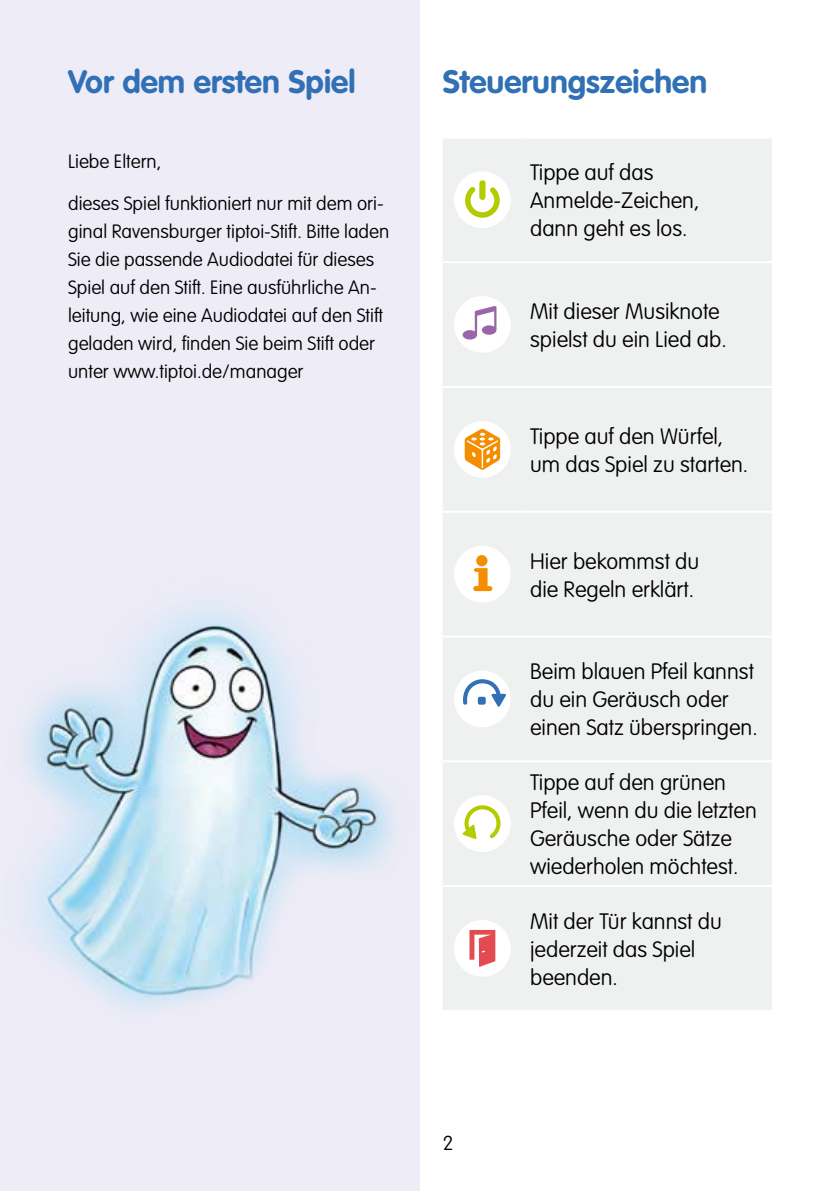
<style>
.page{position:relative;width:840px;height:1191px;background:#fff}
.page>*{position:absolute;margin:0;border:0;box-sizing:border-box;transform-origin:0 0}
.t1{font:700 32px "VAG Rounded Std";color:#3170b5}
.t2{font:100 22px/28px "VAG Rounded Std";color:#000}
.t3{font:100 20px "VAG Rounded Std";color:#000}
.t4{font:100 19px/28px "VAG Rounded Std";color:#000}
</style>
<div class="page">
<div style="left:443px;top:139px;width:328px;height:870px;background:#eff0f0"></div>
<hr style="left:442px;top:261px;width:80px;height:2px;background:#fff">
<hr style="left:522px;top:261px;width:249px;height:2px;background:#fff">
<hr style="left:442px;top:386px;width:80px;height:2px;background:#fff">
<hr style="left:522px;top:386px;width:249px;height:2px;background:#fff">
<hr style="left:442px;top:511px;width:80px;height:2px;background:#fff">
<hr style="left:522px;top:511px;width:249px;height:2px;background:#fff">
<hr style="left:442px;top:635px;width:80px;height:2px;background:#fff">
<hr style="left:522px;top:635px;width:249px;height:2px;background:#fff">
<hr style="left:442px;top:760px;width:80px;height:2px;background:#fff">
<hr style="left:522px;top:760px;width:249px;height:2px;background:#fff">
<hr style="left:442px;top:885px;width:80px;height:2px;background:#fff">
<hr style="left:522px;top:885px;width:249px;height:2px;background:#fff">
<div style="left:454px;top:171px;width:56px;height:57px;background:#fff;border-radius:50%"></div>
<svg style="left:465px;top:187px;width:34px;height:31px"></svg>
<div style="left:479px;top:180px;width:6px;height:20px;background:#b3cc00;border-radius:3px"></div>
<div style="left:454px;top:296px;width:56px;height:57px;background:#fff;border-radius:50%"></div>
<svg style="left:462px;top:306px;width:34px;height:33px"></svg>
<div style="left:454px;top:421px;width:56px;height:57px;background:#fff;border-radius:50%"></div>
<svg style="left:464px;top:429px;width:36px;height:41px"></svg>
<div style="left:454px;top:546px;width:56px;height:56px;background:#fff;border-radius:50%"></div>
<svg style="left:473px;top:555px;width:19px;height:36px"></svg>
<div style="left:454px;top:670px;width:56px;height:57px;background:#fff;border-radius:50%"></div>
<svg style="left:463px;top:679px;width:43px;height:28px"></svg>
<div style="left:454px;top:795px;width:56px;height:57px;background:#fff;border-radius:50%"></div>
<svg style="left:462px;top:805px;width:38px;height:34px"></svg>
<div style="left:454px;top:920px;width:56px;height:56px;background:#fff;border-radius:50%"></div>
<svg style="left:469px;top:930px;width:26px;height:36px"></svg>
<div style="left:0;top:0;width:420px;height:1191px;background:#eeecf6"></div>
<img style="left:24px;top:605px;width:370px;height:405px">
<h1 class="t1" style="left:68px;top:63px;width:289px">Vor dem ersten Spiel</h1>
<p class="t4" style="left:68px;top:148px;width:95px">Liebe Eltern,</p>
<p class="t4" style="left:68px;top:190px;width:322px">dieses Spiel funktioniert nur mit dem ori&shy;ginal Ravensburger tiptoi-Stift. Bitte laden Sie die passende Audiodatei für dieses Spiel auf den Stift. Eine ausführliche An&shy;leitung, wie eine Audiodatei auf den Stift geladen wird, finden Sie beim Stift oder unter www.tiptoi.de/manager</p>
<h1 class="t1" style="left:442px;top:63px;width:266px">Steuerungszeichen</h1>
<p class="t2" style="left:530px;top:159px;width:171px">Tippe auf das<br>Anmelde-Zeichen, dann geht es los.</p>
<p class="t2" style="left:530px;top:298px;width:198px">Mit dieser Musiknote spielst du ein Lied ab.</p>
<p class="t2" style="left:530px;top:423px;width:219px">Tippe auf den Würfel, um das Spiel zu starten.</p>
<p class="t2" style="left:530px;top:547px;width:170px">Hier bekommst du die Regeln erklärt.</p>
<p class="t2" style="left:530px;top:658px;width:229px">Beim blauen Pfeil kannst du ein Geräusch oder einen Satz überspringen.</p>
<p class="t2" style="left:530px;top:769px;width:228px">Tippe auf den grünen<br>Pfeil, wenn du die letzten<br>Geräusche oder Sätze wiederholen möchtest.</p>
<p class="t2" style="left:530px;top:908px;width:193px">Mit der Tür kannst du jederzeit das Spiel beenden.</p>
<p class="t3" style="left:442px;top:1131px;width:12px">2</p>
</div>
